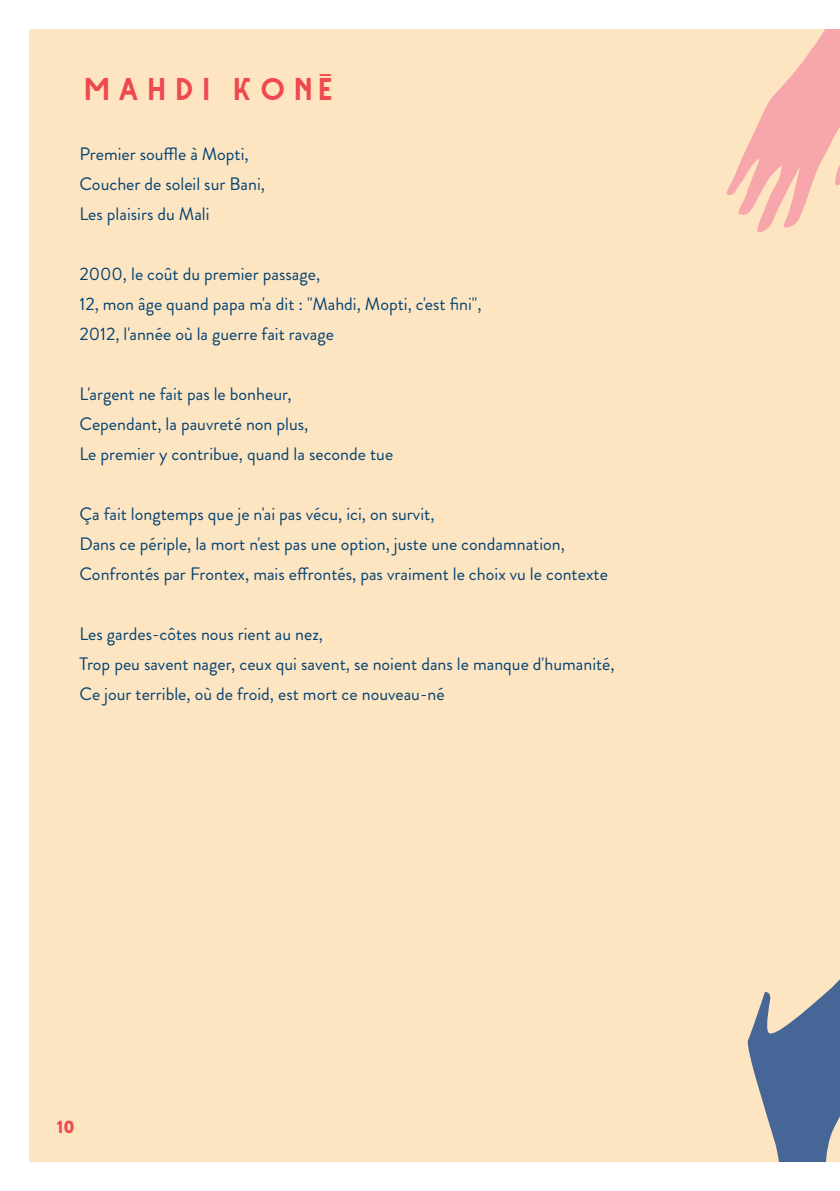
<style>
.page{position:relative;width:840px;height:1191px;background:#fff}
.page>*{position:absolute;margin:0;border:0;box-sizing:border-box;transform-origin:0 0}
.t1{font:34px "Grotesk";color:#ef4850}
.t2{font:18px/30px "Brandon Grotesque";color:#044372}
.t3{font:900 18px "Brandon Grotesque";color:#ef4850}
</style>
<div class="page">
<div style="left:0;top:0;width:839px;height:1191px;background:#fee5c1"></div>
<svg style="left:725px;top:28px;width:114px;height:205px"></svg>
<svg style="left:747px;top:980px;width:92px;height:182px;fill:#466698"></svg>
<div style="left:0;top:0;width:839px;height:28px;background:#fff"></div>
<div style="left:0;top:0;width:28px;height:1191px;background:#fff"></div>
<div style="left:0;top:1162px;width:839px;height:29px;background:#fff"></div>
<h1 class="t1" style="left:79px;top:74px;width:255px">MAHDI KONÉ</h1>
<p class="t2" style="left:79px;top:139px;width:187px">Premier souffle à Mopti,<br>Coucher de soleil sur Bani,<br>Les plaisirs du Mali</p>
<p class="t2" style="left:79px;top:259px;width:403px">2000, le coût du premier passage,<br>12, mon âge quand papa m'a dit : "Mahdi, Mopti, c'est fini",<br>2012, l'année où la guerre fait ravage</p>
<p class="t2" style="left:79px;top:379px;width:315px">L'argent ne fait pas le bonheur,<br>Cependant, la pauvreté non plus,<br>Le premier y contribue, quand la seconde tue</p>
<p class="t2" style="left:79px;top:499px;width:529px">Ça fait longtemps que je n'ai pas vécu, ici, on survit,<br>Dans ce périple, la mort n'est pas une option, juste une condamnation,<br>Confrontés par Frontex, mais effrontés, pas vraiment le choix vu le contexte</p>
<p class="t2" style="left:79px;top:619px;width:536px">Les gardes-côtes nous rient au nez,<br>Trop peu savent nager, ceux qui savent, se noient dans le manque d'humanité,<br>Ce jour terrible, où de froid, est mort ce nouveau-né</p>
<p class="t3" style="left:57px;top:1113px;width:19px">10</p>
</div>
